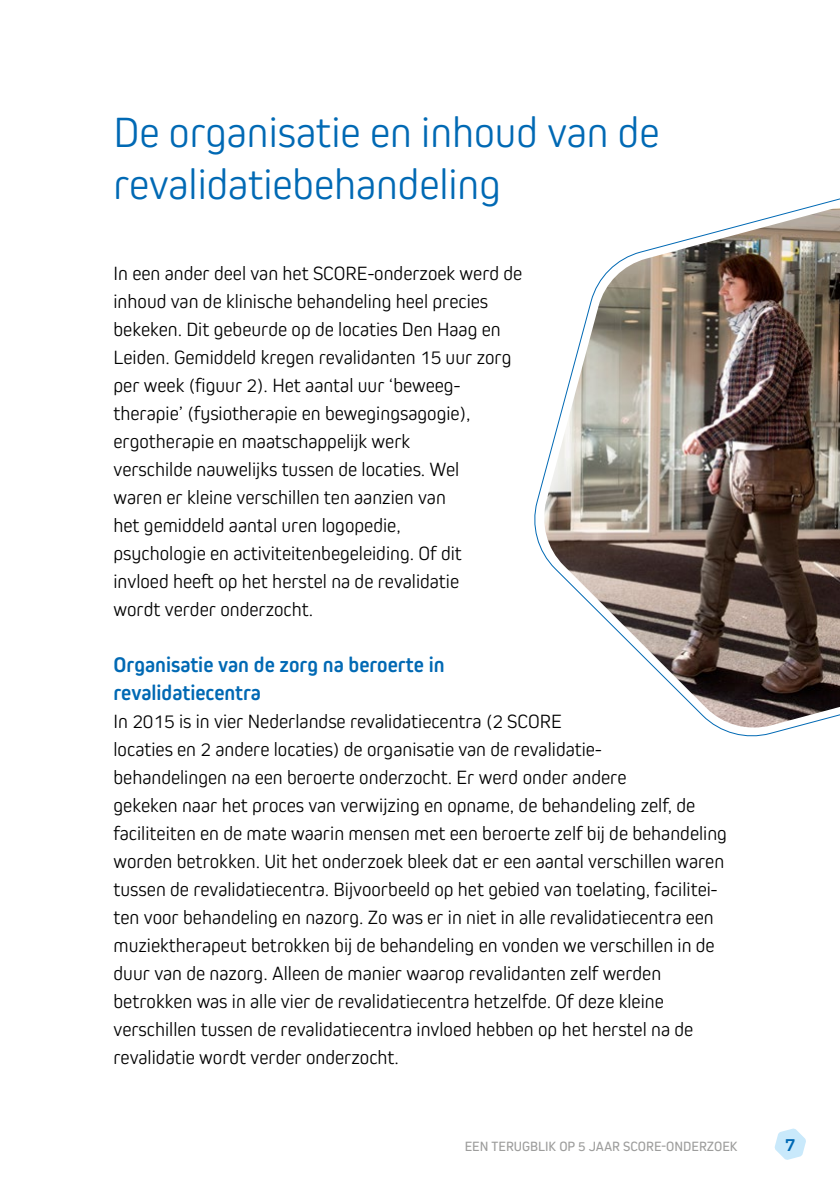
<style>
.page{position:relative;width:840px;height:1191px;background:#fff}
.page>*{position:absolute;margin:0;border:0;box-sizing:border-box;transform-origin:0 0}
.t1{font:300 44px/52px "Kiro";color:#0069b4}
.t2{font:700 22px/28px "Kiro";color:#0069b4}
.t3{font:300 20px/28px "Kiro";color:#000}
.t4{font:700 19px "Kiro";color:#0069b4}
.t5{font:14px "Kiro";color:#9d9d9c}
</style>
<div class="page">
<img style="left:541px;top:207px;width:298px;height:521px">
<svg style="left:774px;top:1128px;width:31px;height:32px"></svg>
<h1 class="t1" style="left:113px;top:105px;width:547px">De organisatie en inhoud van de revalidatiebehandeling</h1>
<p class="t3" style="left:113px;top:259px;width:410px">In een ander deel van het SCORE-onderzoek werd de inhoud van de klinische behandeling heel precies bekeken. Dit gebeurde op de locaties Den Haag en Leiden. Gemiddeld kregen revalidanten 15 uur zorg per week (figuur 2). Het aantal uur ‘beweeg&shy;therapie’ (fysiotherapie en bewegingsagogie), ergotherapie en maatschappelijk werk<br>verschilde nauwelijks tussen de locaties. Wel<br>waren er kleine verschillen ten aanzien van<br>het gemiddeld aantal uren logopedie,<br>psychologie en activiteitenbegeleiding. Of dit<br>invloed heeft op het herstel na de revalidatie<br>wordt verder onderzocht.</p>
<p class="t2" style="left:113px;top:650px;width:332px">Organisatie van de zorg na beroerte in revalidatiecentra</p>
<p class="t3" style="left:113px;top:707px;width:614px">In 2015 is in vier Nederlandse revalidatiecentra (2 SCORE<br>locaties en 2 andere locaties) de organisatie van de revalidatie-<br>behandelingen na een beroerte onderzocht. Er werd onder andere<br>gekeken naar het proces van verwijzing en opname, de behandeling zelf, de faciliteiten en de mate waarin mensen met een beroerte zelf bij de behandeling worden betrokken. Uit het onderzoek bleek dat er een aantal verschillen waren tussen de revalidatiecentra. Bijvoorbeeld op het gebied van toelating, facilitei&shy;ten voor behandeling en nazorg. Zo was er in niet in alle revalidatiecentra een muziektherapeut betrokken bij de behandeling en vonden we verschillen in de duur van de nazorg. Alleen de manier waarop revalidanten zelf werden betrokken was in alle vier de revalidatiecentra hetzelfde. Of deze kleine verschillen tussen de revalidatiecentra invloed hebben op het herstel na de revalidatie wordt verder onderzocht.</p>
<p class="t5" style="left:464px;top:1138px;width:274px">EEN TERUGBLIK OP 5 JAAR SCORE-ONDERZOEK</p>
<p class="t4" style="left:784px;top:1133px;width:12px">7</p>
</div>
